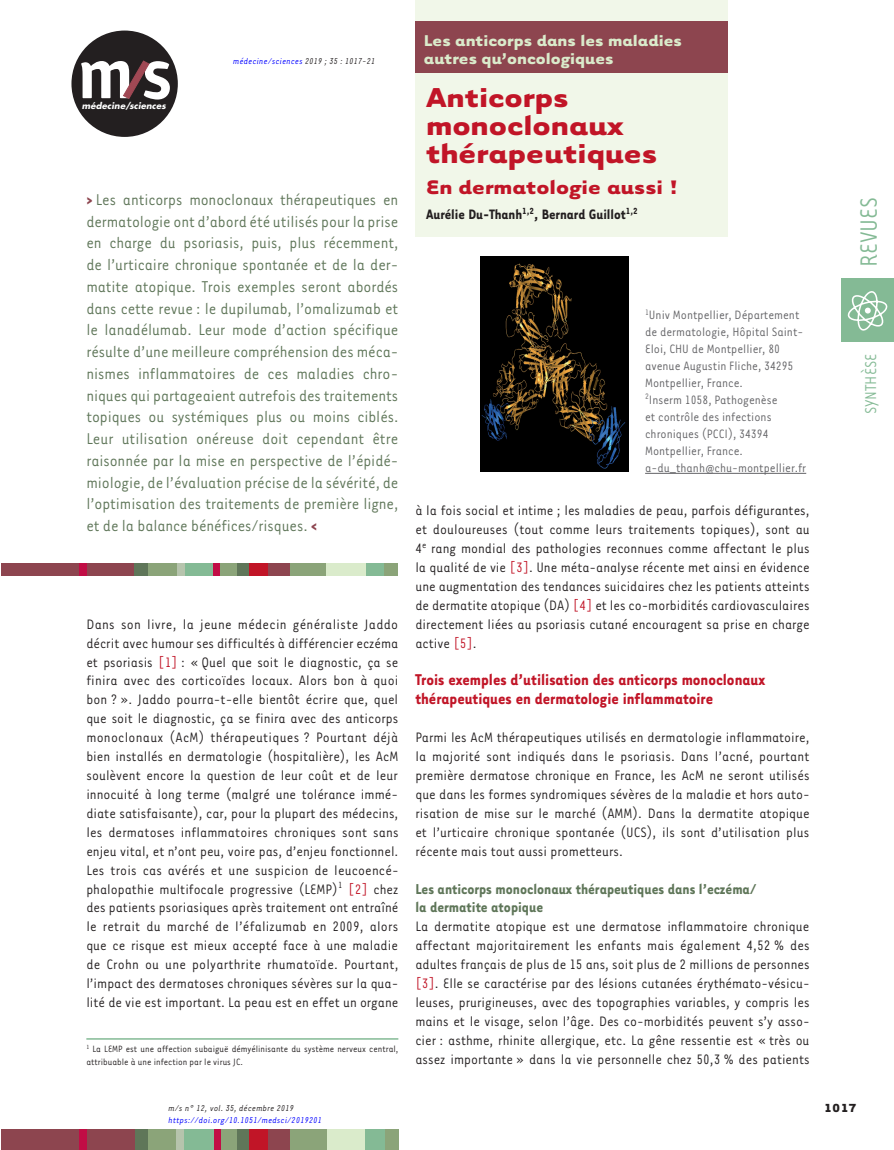
<style>
.page{position:relative;width:894px;height:1150px;background:#fff}
.page>*{position:absolute;margin:0;border:0;box-sizing:border-box;transform-origin:0 0}
.t1{font:700 31.5px/28.2px "Tarzana Wide";color:#c11527}
.t2{font:27px "Tarzana Narrow";color:#84ba95}
.t3{font:700 22.5px "Tarzana Wide";color:#c11527}
.t4{font:18px/21.8px "Tarzana Narrow";letter-spacing:-.005em;color:#5f7659;text-align:justify}
.t5{font:700 18px/18.9px "Tarzana Narrow";color:#c11527}
.t6{font:700 18px/18px "Tarzana Wide";color:#daebcb;scale:.95 1}
.t7{font:18px "Tarzana Narrow";color:#84ba95}
.t8{font:700 16.5px/18.9px "Tarzana Narrow";color:#5f7659}
.t9{font:15.75px/18.9px "Tarzana Narrow";color:#231f20;text-align:justify}
.t10{font:700 15.75px "Tarzana Narrow";color:#231f20}
.t11{font:13.95px/17px "Tarzana Narrow";color:#636366}
.t12{font:700 13.5px "Tarzana Wide";color:#231f20}
.t13{font:10.5px/12.6px "Tarzana Narrow";color:#231f20}
.t14{font:italic 9.75px "Tarzana Narrow";letter-spacing:.025em;color:#00f}
.t15{font:italic 9.75px "Tarzana Narrow";letter-spacing:.025em;color:#231f20}
.t16{font:italic 700 8.55px "Futura";letter-spacing:.01em;color:#fff}
.s1{color:#231f20}
.s2{font-weight:700;color:#8d454f}
.s3{color:#c11527}
</style>
<div class="page">
<div style="left:1px;top:1128px;width:134px;height:21px;background:#8d454f"></div>
<div style="left:236px;top:1128px;width:13px;height:21px;background:#5f7659"></div>
<div style="left:79px;top:1128px;width:8px;height:21px;background:#c10d45"></div>
<div style="left:135px;top:1128px;width:21px;height:21px;background:#5f7659"></div>
<div style="left:148px;top:1128px;width:30px;height:21px;background:#8ba479"></div>
<div style="left:176px;top:1128px;width:9px;height:21px;background:#b6c4ad"></div>
<div style="left:185px;top:1128px;width:29px;height:21px;background:#84ba95"></div>
<div style="left:218px;top:1128px;width:19px;height:21px;background:#8ba479"></div>
<div style="left:214px;top:1128px;width:6px;height:21px;background:#c10d45"></div>
<div style="left:249px;top:1128px;width:27px;height:21px;background:#c11527"></div>
<div style="left:288px;top:1128px;width:39px;height:21px;background:#8ba479"></div>
<div style="left:268px;top:1128px;width:21px;height:21px;background:#8d454f"></div>
<div style="left:327px;top:1128px;width:39px;height:21px;background:#daebcb"></div>
<div style="left:365px;top:1128px;width:21px;height:21px;background:#84ba95"></div>
<div style="left:385px;top:1128px;width:13px;height:21px;background:#8ba479"></div>
<div style="left:841px;top:278px;width:52px;height:64px;background:#84ba95"></div>
<svg style="left:847px;top:291px;width:40px;height:39px"></svg>
<div style="left:71px;top:31px;width:107px;height:106px;background:#231f20;border-radius:50%"></div>
<svg style="left:81px;top:61px;width:89px;height:38px"></svg>
<div style="left:415px;top:0;width:312px;height:237px;background:#f1f7e9"></div>
<div style="left:1px;top:562px;width:134px;height:13px;background:#8d454f"></div>
<div style="left:134px;top:562px;width:17px;height:13px;background:#5f7659"></div>
<div style="left:236px;top:562px;width:13px;height:13px;background:#5f7659"></div>
<div style="left:148px;top:562px;width:30px;height:13px;background:#8ba479"></div>
<div style="left:182px;top:562px;width:32px;height:13px;background:#84ba95"></div>
<div style="left:365px;top:562px;width:20px;height:13px;background:#84ba95"></div>
<div style="left:218px;top:562px;width:19px;height:13px;background:#8ba479"></div>
<div style="left:384px;top:562px;width:14px;height:13px;background:#8ba479"></div>
<div style="left:288px;top:562px;width:38px;height:13px;background:#8ba479"></div>
<div style="left:326px;top:562px;width:39px;height:13px;background:#daebcb"></div>
<div style="left:177px;top:562px;width:7px;height:13px;background:#b6c4ad"></div>
<div style="left:79px;top:562px;width:7px;height:13px;background:#c10d45"></div>
<div style="left:214px;top:562px;width:6px;height:13px;background:#c10d45"></div>
<div style="left:249px;top:562px;width:27px;height:13px;background:#c11527"></div>
<div style="left:268px;top:562px;width:21px;height:13px;background:#8d454f"></div>
<hr style="left:645px;top:473px;width:161px;height:1px;background:#636366">
<img style="left:480px;top:256px;width:148px;height:216px">
<hr style="left:86px;top:1037px;width:312px;height:2px;background:#84ba95">
<div style="left:415px;top:22px;width:312px;height:51px;background:#8d454f"></div>
<p class="t16" style="left:82px;top:100px;width:85px">médecine/sciences</p>
<p class="t14" style="left:233px;top:55px;width:144px">médecine/sciences <span class="s1">2019 ; 35 : 1017-21</span></p>
<p class="t4" style="left:86px;top:188px;width:313px"><span class="s2">&gt;</span> Les anticorps monoclonaux thérapeutiques en dermatologie ont d’abord été utilisés pour la prise en charge du psoriasis, puis, plus récemment, de l’urticaire chronique spontanée et de la der&shy;matite atopique. Trois exemples seront abordés dans cette revue : le dupilumab, l’omalizumab et le lanadélumab. Leur mode d’action spécifique résulte d’une meilleure compréhension des méca&shy;nismes inflammatoires de ces maladies chro&shy;niques qui partageaient autrefois des traitements topiques ou systémiques plus ou moins ciblés.<br>Leur utilisation onéreuse doit cependant être raisonnée par la mise en perspective de l’épidé&shy;miologie, de l’évaluation précise de la sévérité, de l’optimisation des traitements de première ligne, et de la balance bénéfices/risques. <span class="s2">&lt;</span></p>
<p class="t9" style="left:86px;top:613px;width:314px">Dans son livre, la jeune médecin généraliste Jaddo décrit avec humour ses difficultés à différencier eczéma et psoriasis <span class="s3">[1]</span> : « Quel que soit le diagnostic, ça se finira avec des corticoïdes locaux. Alors bon à quoi bon ? ». Jaddo pourra-t-elle bientôt écrire que, quel que soit le diagnostic, ça se finira avec des anticorps monoclonaux (AcM) thérapeutiques ? Pourtant déjà bien installés en dermatologie (hospitalière), les AcM soulèvent encore la question de leur coût et de leur innocuité à long terme (malgré une tolérance immé&shy;diate satisfaisante), car, pour la plupart des médecins, les dermatoses inflammatoires chroniques sont sans enjeu vital, et n’ont peu, voire pas, d’enjeu fonctionnel.<br>Les trois cas avérés et une suspicion de leucoencé&shy;phalopathie multifocale progressive (LEMP)<sup>1</sup> <span class="s3">[2]</span> chez des patients psoriasiques après traitement ont entraîné le retrait du marché de l’éfalizumab en 2009, alors que ce risque est mieux accepté face à une maladie de Crohn ou une polyarthrite rhumatoïde. Pourtant, l’impact des dermatoses chroniques sévères sur la qua&shy;lité de vie est important. La peau est en effet un organe</p>
<p class="t13" style="left:86px;top:1042px;width:313px"><sup>1</sup> La LEMP est une affection subaiguë démyélinisante du système nerveux central, attribuable à une infection par le virus JC.</p>
<p class="t15" style="left:169px;top:1101px;width:127px">m/s n° 12, vol. 35, décembre 2019</p>
<p class="t14" style="left:169px;top:1113px;width:155px">https://doi.org/10.1051/medsci/2019201</p>
<p class="t6" style="left:424px;top:31px;width:273px">Les anticorps dans les maladies autres qu’oncologiques</p>
<h1 class="t1" style="left:426px;top:81px;width:233px">Anticorps monoclonaux thérapeutiques</h1>
<h3 class="t3" style="left:426px;top:172px;width:254px">En dermatologie aussi !</h3>
<p class="t10" style="left:426px;top:204px;width:213px">Aurélie Du-Thanh<sup>1,2</sup>, Bernard Guillot<sup>1,2</sup></p>
<h2 class="t2" style="left:852px;top:266px;width:71px;rotate:-90deg">REVUES</h2>
<p class="t11" style="left:645px;top:306px;width:163px"><sup>1</sup>Univ Montpellier, Département de dermatologie, Hôpital Saint-<br>Eloi, CHU de Montpellier, 80 avenue Augustin Fliche, 34295<br>Montpellier, France.<br><sup>2</sup>Inserm 1058, Pathogenèse<br>et contrôle des infections chroniques (PCCI), 34394<br>Montpellier, France. a-du_thanh@chu-montpellier.fr</p>
<p class="t9" style="left:415px;top:500px;width:396px">à la fois social et intime ; les maladies de peau, parfois défigurantes, et douloureuses (tout comme leurs traitements topiques), sont au 4<sup>e</sup> rang mondial des pathologies reconnues comme affectant le plus la qualité de vie <span class="s3">[3]</span>. Une méta-analyse récente met ainsi en évidence une augmentation des tendances suicidaires chez les patients atteints de dermatite atopique (DA) <span class="s3">[4]</span> et les co-morbidités cardiovasculaires directement liées au psoriasis cutané encouragent sa prise en charge active <span class="s3">[5]</span>.</p>
<p class="t5" style="left:415px;top:669px;width:351px">Trois exemples d’utilisation des anticorps monoclonaux thérapeutiques en dermatologie inflammatoire</p>
<p class="t9" style="left:415px;top:727px;width:396px">Parmi les AcM thérapeutiques utilisés en dermatologie inflammatoire, la majorité sont indiqués dans le psoriasis. Dans l’acné, pourtant première dermatose chronique en France, les AcM ne seront utilisés que dans les formes syndromiques sévères de la maladie et hors auto&shy;risation de mise sur le marché (AMM). Dans la dermatite atopique et l’urticaire chronique spontanée (UCS), ils sont d’utilisation plus récente mais tout aussi prometteurs.</p>
<p class="t8" style="left:415px;top:878px;width:342px">Les anticorps monoclonaux thérapeutiques dans l’eczéma/ la dermatite atopique</p>
<p class="t9" style="left:415px;top:916px;width:396px">La dermatite atopique est une dermatose inflammatoire chronique affectant majoritairement les enfants mais également 4,52 % des adultes français de plus de 15 ans, soit plus de 2 millions de personnes <span class="s3">[3]</span>. Elle se caractérise par des lésions cutanées érythémato-vésicu&shy;leuses, prurigineuses, avec des topographies variables, y compris les mains et le visage, selon l’âge. Des co-morbidités peuvent s’y asso&shy;cier : asthme, rhinite allergique, etc. La gêne ressentie est « très ou assez importante » dans la vie personnelle chez 50,3 % des patients</p>
<p class="t7" style="left:859px;top:414px;width:62px;rotate:-90deg">SYNTHÈSE</p>
<p class="t12" style="left:823px;top:1098px;width:34px">1017</p>
</div>
